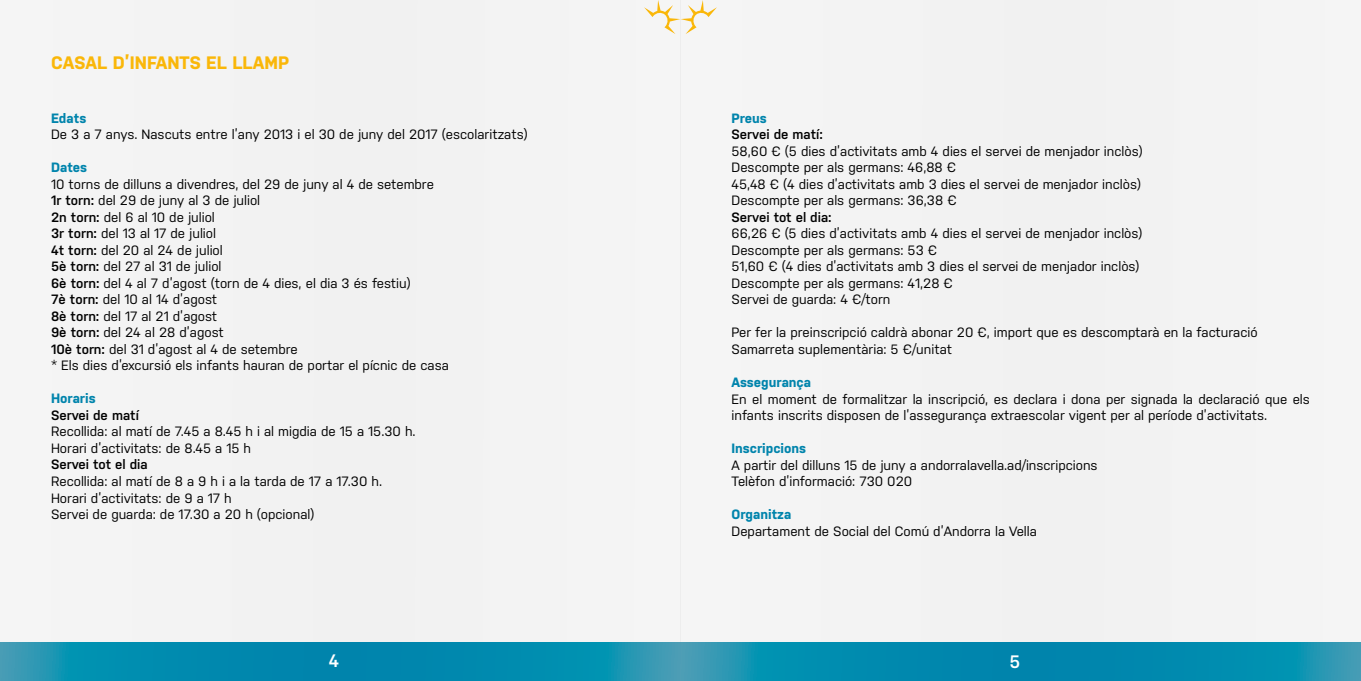
<style>
.page{position:relative;width:1361px;height:681px;background:#fff}
.page>*{position:absolute;margin:0;border:0;box-sizing:border-box;transform-origin:0 0}
.t1{font:700 18px "Nudista";color:#fab709}
.t2{font:600 18px "Nudista";color:#fff}
.t3{font:13.5px/16.5px "Nudista";color:#000}
.t4{font:700 13.5px "Nudista";color:#0084ac}
.t5{font:600 13.5px "Nudista";color:#000}
.s1{font-weight:600}
</style>
<div class="page">
<div style="left:680px;top:0;width:681px;height:680px;background:#f3f3f3"></div>
<svg style="left:680px;top:642px;width:681px;height:38px;background:#098daf"></svg>
<div style="left:0;top:0;width:680px;height:680px;background:#f3f3f3"></div>
<svg style="left:0;top:642px;width:680px;height:38px;background:#098daf"></svg>
<svg style="left:644px;top:0;width:73px;height:34px"></svg>
<h1 class="t1" style="left:51px;top:52px;width:240px">CASAL D’INFANTS EL LLAMP</h1>
<p class="t4" style="left:51px;top:110px;width:37px">Edats</p>
<p class="t3" style="left:51px;top:126px;width:478px">De 3 a 7 anys. Nascuts entre l’any 2013 i el 30 de juny del 2017 (escolaritzats)</p>
<p class="t4" style="left:51px;top:160px;width:38px">Dates</p>
<p class="t3" style="left:51px;top:175px;width:399px">10 torns de dilluns a divendres, del 29 de juny al 4 de setembre<br><span class="s1">1r torn:</span> del 29 de juny al 3 de juliol<br><span class="s1">2n torn:</span> del 6 al 10 de juliol<br><span class="s1">3r torn:</span> del 13 al 17 de juliol<br><span class="s1">4t torn:</span> del 20 al 24 de juliol<br><span class="s1">5è torn:</span> del 27 al 31 de juliol<br><span class="s1">6è torn:</span> del 4 al 7 d’agost (torn de 4 dies, el dia 3 és festiu)<br><span class="s1">7è torn:</span> del 10 al 14 d’agost<br><span class="s1">8è torn:</span> del 17 al 21 d’agost<br><span class="s1">9è torn:</span> del 24 al 28 d’agost<br><span class="s1">10è torn:</span> del 31 d’agost al 4 de setembre<br>* Els dies d’excursió els infants hauran de portar el pícnic de casa</p>
<p class="t4" style="left:51px;top:391px;width:46px">Horaris</p>
<p class="t5" style="left:51px;top:407px;width:89px">Servei de matí</p>
<p class="t3" style="left:51px;top:423px;width:366px">Recollida: al matí de 7.45 a 8.45 h i al migdia de 15 a 15.30 h.<br>Horari d’activitats: de 8.45 a 15 h</p>
<p class="t5" style="left:51px;top:457px;width:98px">Servei tot el dia</p>
<p class="t3" style="left:51px;top:472px;width:332px">Recollida: al matí de 8 a 9 h i a la tarda de 17 a 17.30 h.<br>Horari d’activitats: de 9 a 17 h<br>Servei de guarda: de 17.30 a 20 h (opcional)</p>
<p class="t4" style="left:731px;top:110px;width:37px">Preus</p>
<p class="t5" style="left:731px;top:127px;width:93px">Servei de matí:</p>
<p class="t3" style="left:731px;top:143px;width:413px">58,60 € (5 dies d’activitats amb 4 dies el servei de menjador inclòs)<br>Descompte per als germans: 46,88 €<br>45,48 € (4 dies d’activitats amb 3 dies el servei de menjador inclòs)<br>Descompte per als germans: 36,38 €</p>
<p class="t5" style="left:731px;top:209px;width:102px">Servei tot el dia:</p>
<p class="t3" style="left:731px;top:225px;width:412px">66,26 € (5 dies d’activitats amb 4 dies el servei de menjador inclòs)<br>Descompte per als germans: 53 €<br>51,60 € (4 dies d’activitats amb 3 dies el servei de menjador inclòs)<br>Descompte per als germans: 41,28 €<br>Servei de guarda: 4 €/torn</p>
<p class="t3" style="left:731px;top:324px;width:527px">Per fer la preinscripció caldrà abonar 20 €, import que es descomptarà en la facturació<br>Samarreta suplementària: 5 €/unitat</p>
<p class="t4" style="left:731px;top:374px;width:81px">Assegurança</p>
<p class="t3" style="left:731px;top:390px;width:580px">En el moment de formalitzar la inscripció, es declara i dona per signada la declaració que els infants inscrits disposen de l’assegurança extraescolar vigent per al període d’activitats.</p>
<p class="t4" style="left:731px;top:440px;width:76px">Inscripcions</p>
<p class="t3" style="left:731px;top:456px;width:368px">A partir del dilluns 15 de juny a andorralavella.ad/inscripcions<br>Telèfon d’informació: 730 020</p>
<p class="t4" style="left:731px;top:506px;width:61px">Organitza</p>
<p class="t3" style="left:731px;top:522px;width:307px">Departament de Social del Comú d’Andorra la Vella</p>
<h1 class="t2" style="left:329px;top:650px;width:12px">4</h1>
<h1 class="t2" style="left:1009px;top:650px;width:12px">5</h1>
</div>
